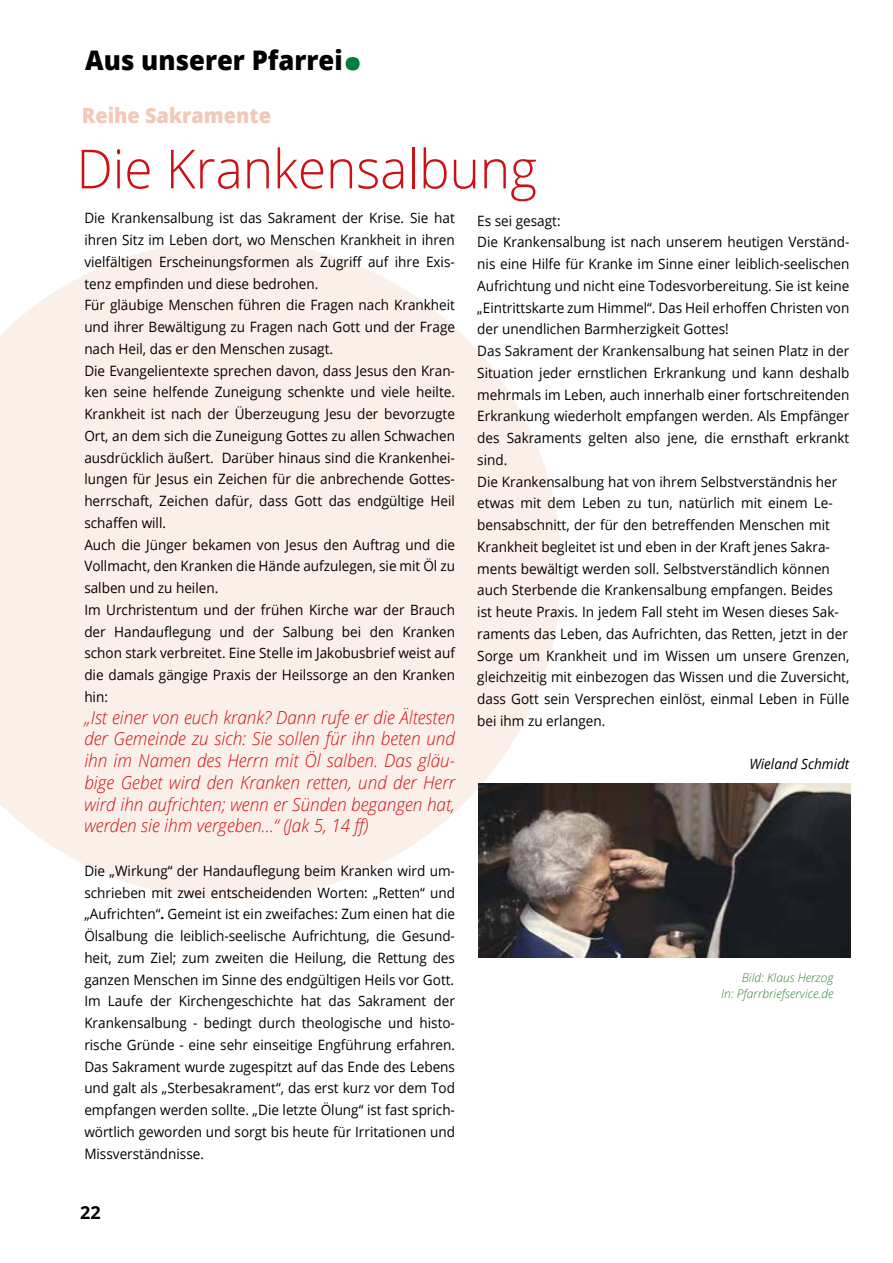
<style>
.page{position:relative;width:893px;height:1263px;background:#fff}
.page>*{position:absolute;margin:0;border:0;box-sizing:border-box;transform-origin:0 0}
.t1{font:800 72px "Open Sans";color:#007f3b;scale:.95 1}
.t2{font:300 54px "Open Sans";color:#cd1013;scale:.95 1}
.t3{font:800 27px "Open Sans";color:#000;scale:.95 1}
.t4{font:800 21px "Open Sans";color:#f2c8b7;scale:.95 1}
.t5{font:italic 300 18px/21.8px "Open Sans";color:#cd1013;text-align:justify;scale:.95 1}
.t6{font:700 18px "Open Sans";color:#000}
.t7{font:14.25px/21.8px "Open Sans";color:#000;scale:.95 1}
.t8{font:italic 14.25px "Open Sans";color:#000;scale:.95 1}
.t9{font:italic 300 12px/16.5px "Open Sans";color:#368030;text-align:right}
.s1{font-weight:700}
</style>
<div class="page">
<svg style="left:0;top:240px;width:561px;height:659px;background:#fbf1ec"></svg>
<img style="left:478px;top:784px;width:372px;height:173px">
<h3 class="t3" style="left:85px;top:39px;width:273px">Aus unserer Pfarrei</h3>
<h1 class="t1" style="left:343px;top:-11px;width:22px">.</h1>
<h3 class="t4" style="left:82px;top:99px;width:201px">Reihe Sakramente</h3>
<h2 class="t2" style="left:77px;top:132px;width:486px">Die Krankensalbung</h2>
<p class="t7" style="left:477px;top:209px;width:393px">Es sei gesagt:<br>Die Krankensalbung ist nach unserem heutigen Verständ&shy;nis eine Hilfe für Kranke im Sinne einer leiblich-seelischen Aufrichtung und nicht eine Todesvorbereitung. Sie ist keine „Eintrittskarte zum Himmel“. Das Heil erhoffen Christen von der unendlichen Barmherzigkeit Gottes!<br>Das Sakrament der Krankensalbung hat seinen Platz in der Situation jeder ernstlichen Erkrankung und kann deshalb mehrmals im Leben, auch innerhalb einer fortschreitenden Erkrankung wiederholt empfangen werden. Als Empfänger des Sakraments gelten also jene, die ernsthaft erkrankt sind.<br>Die Krankensalbung hat von ihrem Selbstverständnis her etwas mit dem Leben zu tun, natürlich mit einem Le&shy;bensabschnitt, der für den betreffenden Menschen mit Krankheit begleitet ist und eben in der Kraft jenes Sakra&shy;ments bewältigt werden soll. Selbstverständlich können auch Sterbende die Krankensalbung empfangen. Beides ist heute Praxis. In jedem Fall steht im Wesen dieses Sak&shy;raments das Leben, das Aufrichten, das Retten, jetzt in der Sorge um Krankheit und im Wissen um unsere Grenzen, gleichzeitig mit einbezogen das Wissen und die Zuversicht, dass Gott sein Versprechen einlöst, einmal Leben in Fülle bei ihm zu erlangen.</p>
<p class="t8" style="left:749px;top:754px;width:107px">Wieland Schmidt</p>
<p class="t7" style="left:84px;top:207px;width:392px">Die Krankensalbung ist das Sakrament der Krise. Sie hat ihren Sitz im Leben dort, wo Menschen Krankheit in ihren vielfältigen Erscheinungsformen als Zugriff auf ihre Exis&shy;tenz empfinden und diese bedrohen.<br>Für gläubige Menschen führen die Fragen nach Krankheit und ihrer Bewältigung zu Fragen nach Gott und der Frage nach Heil, das er den Menschen zusagt.<br>Die Evangelientexte sprechen davon, dass Jesus den Kran&shy;ken seine helfende Zuneigung schenkte und viele heilte.<br>Krankheit ist nach der Überzeugung Jesu der bevorzugte Ort, an dem sich die Zuneigung Gottes zu allen Schwachen ausdrücklich äußert. Darüber hinaus sind die Krankenhei&shy;lungen für Jesus ein Zeichen für die anbrechende Gottes&shy;herrschaft, Zeichen dafür, dass Gott das endgültige Heil schaffen will.<br>Auch die Jünger bekamen von Jesus den Auftrag und die Vollmacht, den Kranken die Hände aufzulegen, sie mit Öl zu salben und zu heilen.<br>Im Urchristentum und der frühen Kirche war der Brauch der Handauflegung und der Salbung bei den Kranken schon stark verbreitet. Eine Stelle im Jakobusbrief weist auf die damals gängige Praxis der Heilssorge an den Kranken hin:</p>
<p class="t5" style="left:84px;top:705px;width:392px">„Ist einer von euch krank? Dann rufe er die Ältesten der Gemeinde zu sich: Sie sollen für ihn beten und ihn im Namen des Herrn mit Öl salben. Das gläu&shy;bige Gebet wird den Kranken retten, und der Herr wird ihn aufrichten; wenn er Sünden begangen hat, werden sie ihm vergeben...“ (Jak 5, 14 ff)</p>
<p class="t7" style="left:84px;top:859px;width:392px;text-align:justify">Die „Wirkung“ der Handauflegung beim Kranken wird um&shy;schrieben mit zwei entscheidenden Worten: „Retten“ und „Aufrichten“<span class="s1">.</span> Gemeint ist ein zweifaches: Zum einen hat die Ölsalbung die leiblich-seelische Aufrichtung, die Gesund&shy;heit, zum Ziel; zum zweiten die Heilung, die Rettung des ganzen Menschen im Sinne des endgültigen Heils vor Gott.<br>Im Laufe der Kirchengeschichte hat das Sakrament der Krankensalbung - bedingt durch theologische und histo&shy;rische Gründe - eine sehr einseitige Engführung erfahren.<br>Das Sakrament wurde zugespitzt auf das Ende des Lebens und galt als „Sterbesakrament“, das erst kurz vor dem Tod empfangen werden sollte. „Die letzte Ölung“ ist fast sprich&shy;wörtlich geworden und sorgt bis heute für Irritationen und Missverständnisse.</p>
<p class="t9" style="left:721px;top:968px;width:114px">Bild: Klaus Herzog<br>In: Pfarrbriefservice.de</p>
<p class="t6" style="left:80px;top:1200px;width:22px">22</p>
</div>
